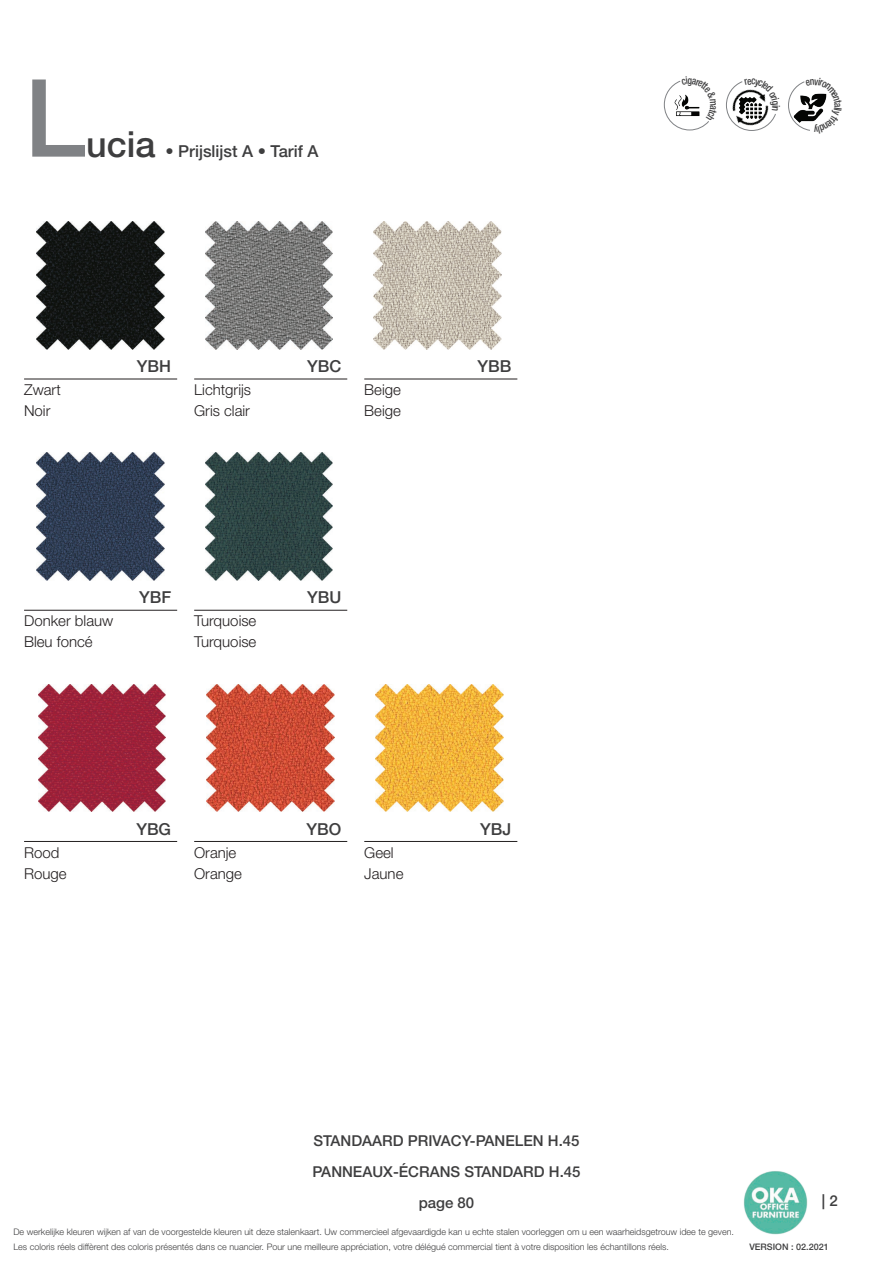
<style>
.page{position:relative;width:893px;height:1263px;background:#fff}
.page>*{position:absolute;margin:0;border:0;box-sizing:border-box;transform-origin:0 0}
.t1{font:500 108px "Helvetica Neue LT Std";color:#808285}
.t2{font:500 16.5px "Helvetica Neue LT Std";color:#3e3e3f}
.t3{font:300 15px "Helvetica Neue LT Std";color:#231f20}
.t4{font:500 15px/30.8px "Helvetica Neue LT Std";color:#3e3e3f;text-align:center}
.t5{font:300 9px/14.4px "Helvetica Neue LT Std";color:#3e3e3f}
.t6{font:500 9px "Helvetica Neue LT Std";color:#3e3e3f}
.s1{font-size:36px}
</style>
<div class="page">
<img style="left:743px;top:1171px;width:64px;height:64px">
<img style="left:36px;top:222px;width:128px;height:127px">
<img style="left:205px;top:222px;width:128px;height:127px">
<img style="left:36px;top:453px;width:128px;height:127px">
<img style="left:205px;top:453px;width:128px;height:127px">
<hr style="left:24px;top:379px;width:153px;height:1px;background:#231f20">
<hr style="left:194px;top:379px;width:153px;height:1px;background:#231f20">
<hr style="left:364px;top:379px;width:153px;height:1px;background:#231f20">
<hr style="left:24px;top:610px;width:153px;height:1px;background:#231f20">
<hr style="left:194px;top:610px;width:153px;height:1px;background:#231f20">
<hr style="left:24px;top:841px;width:153px;height:1px;background:#231f20">
<hr style="left:194px;top:841px;width:153px;height:1px;background:#231f20">
<hr style="left:364px;top:841px;width:153px;height:1px;background:#231f20">
<img style="left:374px;top:222px;width:128px;height:127px">
<img style="left:38px;top:684px;width:128px;height:128px">
<img style="left:207px;top:684px;width:127px;height:128px">
<img style="left:376px;top:684px;width:127px;height:128px">
<svg style="left:726px;top:81px;width:50px;height:50px"></svg>
<svg style="left:664px;top:80px;width:45px;height:50px"></svg>
<svg style="left:788px;top:81px;width:39px;height:50px"></svg>
<p class="t1" style="left:24px;top:54px;width:63px">L</p>
<p class="t2" style="left:86px;top:141px;width:234px"><span class="s1">ucia</span> • Prijslijst A • Tarif A</p>
<p class="t2" style="left:137px;top:356px;width:36px">YBH</p>
<p class="t2" style="left:307px;top:356px;width:36px">YBC</p>
<p class="t2" style="left:477px;top:356px;width:35px">YBB</p>
<p class="t3" style="left:24px;top:381px;width:38px">Zwart</p>
<p class="t3" style="left:194px;top:381px;width:58px">Lichtgrijs</p>
<p class="t3" style="left:364px;top:381px;width:38px">Beige</p>
<p class="t3" style="left:24px;top:402px;width:28px">Noir</p>
<p class="t3" style="left:194px;top:402px;width:57px">Gris clair</p>
<p class="t3" style="left:364px;top:402px;width:38px">Beige</p>
<p class="t2" style="left:139px;top:588px;width:34px">YBF</p>
<p class="t2" style="left:307px;top:588px;width:36px">YBU</p>
<p class="t3" style="left:24px;top:612px;width:91px">Donker blauw</p>
<p class="t3" style="left:194px;top:612px;width:64px">Turquoise</p>
<p class="t3" style="left:24px;top:633px;width:70px">Bleu foncé</p>
<p class="t3" style="left:194px;top:633px;width:64px">Turquoise</p>
<p class="t2" style="left:136px;top:819px;width:36px">YBG</p>
<p class="t2" style="left:306px;top:819px;width:36px">YBO</p>
<p class="t2" style="left:480px;top:819px;width:33px">YBJ</p>
<p class="t3" style="left:24px;top:843px;width:37px">Rood</p>
<p class="t3" style="left:194px;top:843px;width:44px">Oranje</p>
<p class="t3" style="left:364px;top:843px;width:31px">Geel</p>
<p class="t3" style="left:24px;top:864px;width:44px">Rouge</p>
<p class="t3" style="left:194px;top:864px;width:49px">Orange</p>
<p class="t3" style="left:364px;top:864px;width:41px">Jaune</p>
<h3 class="t4" style="left:312px;top:1125px;width:270px">STANDAARD PRIVACY-PANELEN H.45<br>PANNEAUX-ÉCRANS STANDARD H.45 page 80</h3>
<p class="t5" style="left:13px;top:1225px;width:722px">De werkelijke kleuren wijken af van de voorgestelde kleuren uit deze stalenkaart. Uw commercieel afgevaardigde kan u echte stalen voorleggen om u een waarheidsgetrouw idee te geven.<br>Les coloris réels diffèrent des coloris présentés dans ce nuancier. Pour une meilleure appréciation, votre délégué commercial tient à votre disposition les échantillons réels.</p>
<h3 class="t4" style="left:822px;top:1185px;width:17px">| 2</h3>
<p class="t6" style="left:749px;top:1242px;width:81px">VERSION : 02.2021</p>
</div>
